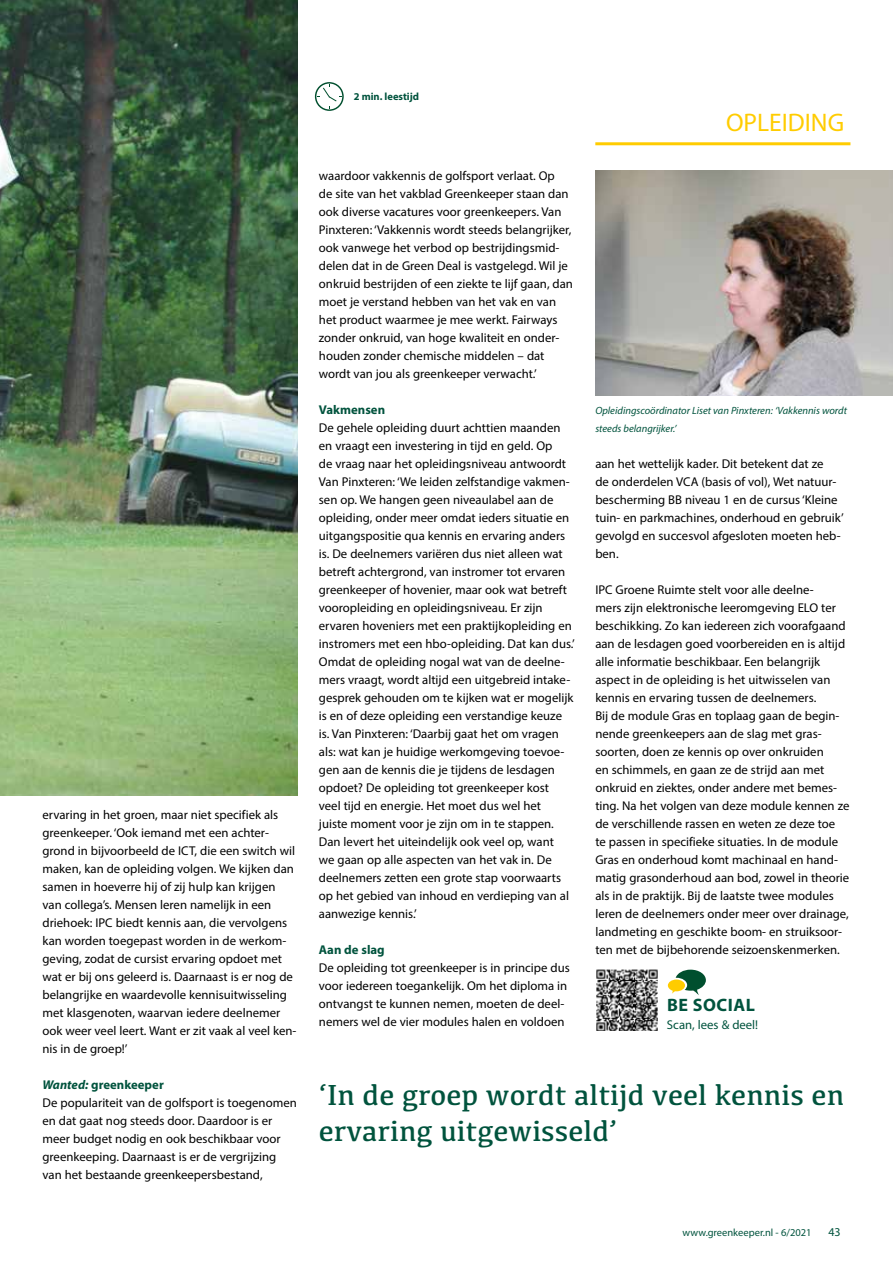
<style>
.page{position:relative;width:893px;height:1263px;background:#fff}
.page>*{position:absolute;margin:0;border:0;box-sizing:border-box;transform-origin:0 0}
.t1{font:30px/36px "Kefa";color:#00533d}
.t2{font:25.5px "Myriad Pro";color:#fc0}
.t3{font:700 18px "Myriad Pro";letter-spacing:.03em;color:#00533d}
.t4{font:12.75px/18px "Myriad Pro";color:#000}
.t5{font:700 12.75px "Myriad Pro";color:#00533d}
.t6{font:12.75px "Myriad Pro";color:#00533d}
.t7{font:12px "Myriad Pro";color:#00533d}
.t8{font:italic 10.5px/18px "Myriad Pro";color:#00533d}
.t9{font:10.5px "Myriad Pro";color:#00533d}
.t10{font:700 10.5px "Myriad Pro";color:#00533d}
.s1{font-weight:700;font-style:italic;color:#00533d}
.s2{font-weight:700;color:#00533d}
</style>
<div class="page">
<hr style="left:595px;top:142px;width:255px;height:3px;background:#fc0">
<img style="left:0;top:0;width:298px;height:795px">
<svg style="left:315px;top:82px;width:29px;height:29px"></svg>
<img style="left:595px;top:170px;width:298px;height:225px">
<img style="left:596px;top:969px;width:62px;height:62px">
<svg style="left:668px;top:970px;width:38px;height:25px"></svg>
<p class="t4" style="left:43px;top:806px;width:255px">ervaring in het groen, maar niet specifiek als greenkeeper. ‘Ook iemand met een achter&shy;grond in bijvoorbeeld de ICT, die een switch wil maken, kan de opleiding volgen. We kijken dan samen in hoeverre hij of zij hulp kan krijgen van collega’s. Mensen leren namelijk in een driehoek: IPC biedt kennis aan, die vervolgens kan worden toegepast worden in de werkom&shy;geving, zodat de cursist ervaring opdoet met wat er bij ons geleerd is. Daarnaast is er nog de belangrijke en waardevolle kennisuitwisseling met klasgenoten, waarvan iedere deelnemer ook weer veel leert. Want er zit vaak al veel ken&shy;nis in de groep!’</p>
<p class="t4" style="left:43px;top:1076px;width:256px"><span class="s1">Wanted:</span> <span class="s2">greenkeeper<br></span>De populariteit van de golfsport is toegenomen en dat gaat nog steeds door. Daardoor is er meer budget nodig en ook beschikbaar voor greenkeeping. Daarnaast is er de vergrijzing van het bestaande greenkeepersbestand,</p>
<p class="t10" style="left:354px;top:90px;width:67px">2 min. leestijd</p>
<p class="t4" style="left:319px;top:167px;width:256px">waardoor vakkennis de golfsport verlaat. Op<br>de site van het vakblad Greenkeeper staan dan ook diverse vacatures voor greenkeepers. Van Pinxteren: ‘Vakkennis wordt steeds belangrijker, ook vanwege het verbod op bestrijdingsmid&shy;delen dat in de Green Deal is vastgelegd. Wil je onkruid bestrijden of een ziekte te lijf gaan, dan moet je verstand hebben van het vak en van het product waarmee je mee werkt. Fairways zonder onkruid, van hoge kwaliteit en onder&shy;houden zonder chemische middelen – dat wordt van jou als greenkeeper verwacht.’</p>
<p class="t5" style="left:319px;top:401px;width:68px">Vakmensen</p>
<p class="t4" style="left:319px;top:419px;width:257px">De gehele opleiding duurt achttien maanden en vraagt een investering in tijd en geld. Op<br>de vraag naar het opleidingsniveau antwoordt Van Pinxteren: ‘We leiden zelfstandige vakmen&shy;sen op. We hangen geen niveaulabel aan de opleiding, onder meer omdat ieders situatie en uitgangspositie qua kennis en ervaring anders is. De deelnemers variëren dus niet alleen wat betreft achtergrond, van instromer tot ervaren greenkeeper of hovenier, maar ook wat betreft vooropleiding en opleidingsniveau. Er zijn ervaren hoveniers met een praktijkopleiding en instromers met een hbo-opleiding. Dat kan dus.’ Omdat de opleiding nogal wat van de deelne&shy;mers vraagt, wordt altijd een uitgebreid intake&shy;gesprek gehouden om te kijken wat er mogelijk is en of deze opleiding een verstandige keuze is. Van Pinxteren: ‘Daarbij gaat het om vragen als: wat kan je huidige werkomgeving toevoe&shy;gen aan de kennis die je tijdens de lesdagen opdoet? De opleiding tot greenkeeper kost<br>veel tijd en energie. Het moet dus wel het<br>juiste moment voor je zijn om in te stappen.<br>Dan levert het uiteindelijk ook veel op, want<br>we gaan op alle aspecten van het vak in. De deelnemers zetten een grote stap voorwaarts op het gebied van inhoud en verdieping van al aanwezige kennis.’</p>
<p class="t5" style="left:319px;top:942px;width:67px">Aan de slag</p>
<p class="t4" style="left:319px;top:959px;width:252px">De opleiding tot greenkeeper is in principe dus voor iedereen toegankelijk. Om het diploma in ontvangst te kunnen nemen, moeten de deel&shy;nemers wel de vier modules halen en voldoen</p>
<h2 class="t2" style="left:726px;top:107px;width:120px">OPLEIDING</h2>
<p class="t8" style="left:595px;top:401px;width:253px">Opleidingscoördinator Liset van Pinxteren: ‘Vakkennis wordt steeds belangrijker.’</p>
<p class="t4" style="left:595px;top:455px;width:250px">aan het wettelijk kader. Dit betekent dat ze<br>de onderdelen VCA (basis of vol), Wet natuur&shy;bescherming BB niveau 1 en de cursus ‘Kleine tuin- en parkmachines, onderhoud en gebruik’ gevolgd en succesvol afgesloten moeten heb&shy;ben.</p>
<p class="t4" style="left:595px;top:581px;width:256px">IPC Groene Ruimte stelt voor alle deelne-<br>mers zijn elektronische leeromgeving ELO ter beschikking. Zo kan iedereen zich voorafgaand aan de lesdagen goed voorbereiden en is altijd alle informatie beschikbaar. Een belangrijk aspect in de opleiding is het uitwisselen van kennis en ervaring tussen de deelnemers.<br>Bij de module Gras en toplaag gaan de begin&shy;nende greenkeepers aan de slag met gras&shy;soorten, doen ze kennis op over onkruiden<br>en schimmels, en gaan ze de strijd aan met onkruid en ziektes, onder andere met bemes&shy;ting. Na het volgen van deze module kennen ze de verschillende rassen en weten ze deze toe<br>te passen in specifieke situaties. In de module Gras en onderhoud komt machinaal en hand&shy;matig grasonderhoud aan bod, zowel in theorie als in de praktijk. Bij de laatste twee modules leren de deelnemers onder meer over drainage, landmeting en geschikte boom- en struiksoor&shy;ten met de bijbehorende seizoenskenmerken.</p>
<h3 class="t3" style="left:667px;top:993px;width:89px">BE SOCIAL</h3>
<p class="t6" style="left:667px;top:1017px;width:93px">Scan, lees &amp; deel!</p>
<h1 class="t1" style="left:319px;top:1076px;width:527px">‘In de groep wordt altijd veel kennis en ervaring uitgewisseld’</h1>
<p class="t9" style="left:683px;top:1226px;width:130px">www.greenkeeper.nl - 6/2021</p>
<p class="t7" style="left:828px;top:1224px;width:14px">43</p>
</div>
